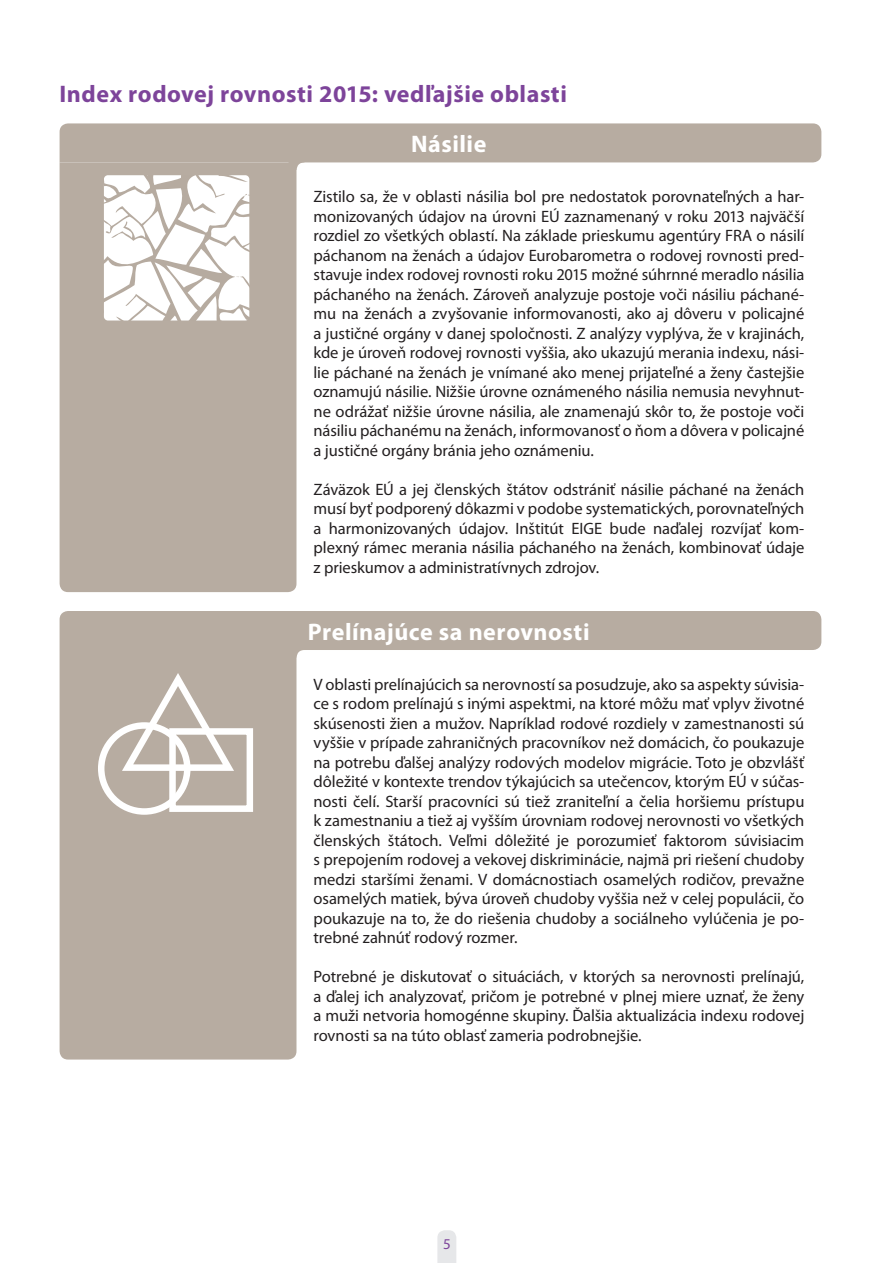
<style>
.page{position:relative;width:881px;height:1263px;background:#fff}
.page>*{position:absolute;margin:0;border:0;box-sizing:border-box;transform-origin:0 0}
.Title_1{font:700 24px "Myriad Pro";letter-spacing:.02em;color:#7d449a}
.Box_title{font:700 24px "Myriad Pro";letter-spacing:.02em;color:#fff}
.Body_Text{font:16.5px/19.5px "Myriad Pro";letter-spacing:-.005em;color:#231f20;text-align:justify}
.t1{font:15px "Myriad Pro";color:#7d449a}
</style>
<div class="page">
<svg style="left:437px;top:1230px;width:19px;height:33px"></svg>
<div style="left:60px;top:331px;width:236px;height:261px;background:#b7aca1"></div>
<div style="left:60px;top:657px;width:236px;height:402px;background:#b7aca1"></div>
<svg style="left:94px;top:669px;width:164px;height:166px;background:#c0b7ad"></svg>
<div style="left:169px;top:728px;width:84px;height:84px;border:6px solid #fff"></div>
<svg style="left:60px;top:123px;width:761px;height:208px"></svg>
<svg style="left:60px;top:611px;width:761px;height:46px;background:#beb4aa"></svg>
<p class="Title_1" style="left:60px;top:79px;width:508px">Index rodovej rovnosti 2015: vedľajšie oblasti</p>
<p class="Box_title" style="left:411px;top:128px;width:77px">Násilie</p>
<p class="Body_Text" style="left:313px;top:186px;width:492px">Zistilo sa, že v oblasti násilia bol pre nedostatok porovnateľných a har&shy;monizovaných údajov na úrovni EÚ zaznamenaný v roku 2013 najväčší rozdiel zo všetkých oblastí. Na základe prieskumu agentúry FRA o násilí páchanom na ženách a údajov Eurobarometra o rodovej rovnosti pred&shy;stavuje index rodovej rovnosti roku 2015 možné súhrnné meradlo násilia páchaného na ženách. Zároveň analyzuje postoje voči násiliu páchané&shy;mu na ženách a zvyšovanie informovanosti, ako aj dôveru v policajné a justičné orgány v danej spoločnosti. Z analýzy vyplýva, že v krajinách, kde je úroveň rodovej rovnosti vyššia, ako ukazujú merania indexu, nási&shy;lie páchané na ženách je vnímané ako menej prijateľné a ženy častejšie oznamujú násilie. Nižšie úrovne oznámeného násilia nemusia nevyhnut&shy;ne odrážať nižšie úrovne násilia, ale znamenajú skôr to, že postoje voči násiliu páchanému na ženách, informovanosť o ňom a dôvera v policajné a justičné orgány bránia jeho oznámeniu.</p>
<p class="Body_Text" style="left:313px;top:479px;width:492px">Záväzok EÚ a jej členských štátov odstrániť násilie páchané na ženách musí byť podporený dôkazmi v podobe systematických, porovnateľných a harmonizovaných údajov. Inštitút EIGE bude naďalej rozvíjať kom&shy;plexný rámec merania násilia páchaného na ženách, kombinovať údaje z prieskumov a administratívnych zdrojov.</p>
<p class="Box_title" style="left:307px;top:616px;width:283px">Prelínajúce sa nerovnosti</p>
<p class="Body_Text" style="left:313px;top:674px;width:492px">V oblasti prelínajúcich sa nerovností sa posudzuje, ako sa aspekty súvisia&shy;ce s rodom prelínajú s inými aspektmi, na ktoré môžu mať vplyv životné skúsenosti žien a mužov. Napríklad rodové rozdiely v zamestnanosti sú vyššie v prípade zahraničných pracovníkov než domácich, čo poukazuje na potrebu ďalšej analýzy rodových modelov migrácie. Toto je obzvlášť dôležité v kontexte trendov týkajúcich sa utečencov, ktorým EÚ v súčas&shy;nosti čelí. Starší pracovníci sú tiež zraniteľní a čelia horšiemu prístupu k zamestnaniu a tiež aj vyšším úrovniam rodovej nerovnosti vo všetkých členských štátoch. Veľmi dôležité je porozumieť faktorom súvisiacim s prepojením rodovej a vekovej diskriminácie, najmä pri riešení chudoby medzi staršími ženami. V domácnostiach osamelých rodičov, prevažne osamelých matiek, býva úroveň chudoby vyššia než v celej populácii, čo poukazuje na to, že do riešenia chudoby a sociálneho vylúčenia je po&shy;trebné zahnúť rodový rozmer.</p>
<p class="Body_Text" style="left:313px;top:966px;width:492px">Potrebné je diskutovať o situáciách, v ktorých sa nerovnosti prelínajú, a ďalej ich analyzovať, pričom je potrebné v plnej miere uznať, že ženy a muži netvoria homogénne skupiny. Ďalšia aktualizácia indexu rodovej rovnosti sa na túto oblasť zameria podrobnejšie.</p>
<p class="t1" style="left:443px;top:1234px;width:9px">5</p>
</div>
